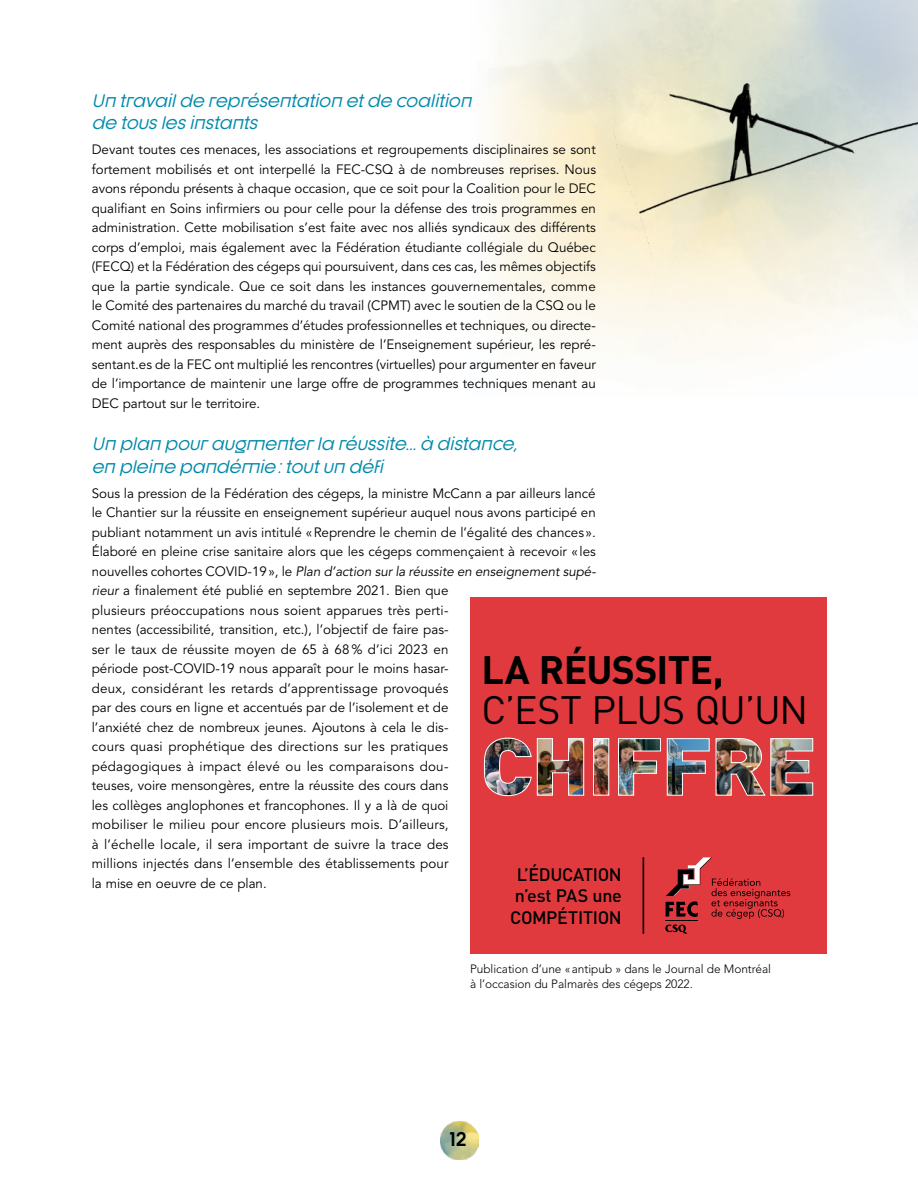
<style>
.page{position:relative;width:918px;height:1188px;background:#fff}
.page>*{position:absolute;margin:0;border:0;box-sizing:border-box;transform-origin:0 0}
.t1{font:39.15px "DIN Offc";letter-spacing:-.025em;color:#000}
.t2{font:700 39.15px "DIN Offc";letter-spacing:-.02em;color:#000}
.t3{font:700 19.5px "Dystopian";color:#000}
.t4{font:italic 18px/22.5px "Dystopian";color:#008aaa}
.t5{font:500 17.85px/21.5px "DIN Offc";letter-spacing:-.02em;color:#000;text-align:center}
.t6{font:13.5px/19.5px "Avenir LT Std";color:#000;text-align:justify}
.t7{font:300 12px/15px "Avenir LT Std";letter-spacing:-.005em;color:#000}
.s1{font-style:italic}
</style>
<div class="page">
<div style="left:470px;top:597px;width:356px;height:357px;background:#e03a3e"></div>
<img style="left:484px;top:737px;width:100px;height:59px">
<img style="left:595px;top:740px;width:12px;height:54px">
<div style="left:593px;top:738px;width:16px;height:58px;border:1px solid #fff"></div>
<img style="left:618px;top:738px;width:43px;height:58px">
<img style="left:667px;top:738px;width:146px;height:58px">
<hr style="left:643px;top:857px;width:1px;height:77px;background:#000">
<hr style="left:666px;top:920px;width:32px;height:1px;background:#000">
<svg style="left:665px;top:925px;width:22px;height:9px"></svg>
<svg style="left:666px;top:857px;width:124px;height:62px"></svg>
<img style="left:613px;top:45px;width:305px;height:218px">
<img style="left:440px;top:1121px;width:38px;height:38px">
<h3 class="t4" style="left:92px;top:89px;width:385px">Un travailde représentation etde coalition de tous les instants</h3>
<p class="t6" style="left:92px;top:140px;width:506px">Devant toutes ces menaces, les associations et regroupements disciplinaires se sont fortement mobilisés et ont interpellé la FEC-CSQ à de nombreuses reprises. Nous avons répondu présents à chaque occasion, que ce soit pour la Coalition pour le DEC qualifiant en Soins infirmiers ou pour celle pour la défense des trois programmes en administration. Cette mobilisation s’est faite avec nos alliés syndicaux des différents corps d’emploi, mais également avec la Fédération étudiante collégiale du Québec (FECQ) et la Fédération des cégeps qui poursuivent, dans ces cas, les mêmes objectifs que la partie syndicale. Que ce soit dans les instances gouvernementales, comme le Comité des partenaires du marché du travail (CPMT) avec le soutien de la CSQ ou le Comité national des programmes d’études professionnelles et techniques, ou directe&shy;ment auprès des responsables du ministère de l’Enseignement supérieur, les repré&shy;sentant.es de la FEC ont multiplié les rencontres (virtuelles) pour argumenter en faveur de l’importance de maintenir une large offre de programmes techniques menant au DEC partout sur le territoire.</p>
<h3 class="t4" style="left:92px;top:432px;width:431px">Un plan pouraugmenterla réussite… à distance, en pleine pandémie:toutun défi</h3>
<p class="t6" style="left:92px;top:484px;width:506px;text-align:left">Sous la pression de la Fédération des cégeps, la ministre McCann a par ailleurs lancé le Chantier sur la réussite en enseignement supérieur auquel nous avons participé en publiant notamment un avis intitulé «Reprendre le chemin de l’égalité des chances ».<br>Élaboré en pleine crise sanitaire alors que les cégeps commençaient à recevoir «les nouvelles cohortes COVID-19», le <span class="s1">Plan d’action sur la réussite en enseignement supé&shy;rieur</span> a finalement été publié en septembre 2021. Bien que<br>plusieurs préoccupations nous soient apparues très perti-<br>nentes (accessibilité, transition, etc.), l’objectif de faire pas-<br>ser le taux de réussite moyen de 65 à 68% d’ici 2023 en<br>période post-COVID-19 nous apparaît pour le moins hasar-<br>deux, considérant les retards d’apprentissage provoqués<br>par des cours en ligne et accentués par de l’isolement et de<br>l’anxiété chez de nombreux jeunes. Ajoutons à cela le dis-<br>cours quasi prophétique des directions sur les pratiques<br>pédagogiques à impact élevé ou les comparaisons dou-<br>teuses, voire mensongères, entre la réussite des cours dans<br>les collèges anglophones et francophones. Il y a là de quoi<br>mobiliser le milieu pour encore plusieurs mois. D’ailleurs,<br>à l’échelle locale, il sera important de suivre la trace des<br>millions injectés dans l’ensemble des établissements pour<br>la mise en oeuvre de ce plan.</p>
<h1 class="t2" style="left:481px;top:644px;width:244px">LA RÉUSSITE,</h1>
<h1 class="t1" style="left:481px;top:686px;width:328px">C’EST PLUS QU’UN</h1>
<h3 class="t5" style="left:510px;top:863px;width:113px">L’ÉDUCATION n’est PAS une<br>COMPÉTITION</h3>
<p class="t7" style="left:470px;top:961px;width:303px">Publication d’une «antipub » dans le Journal de Montréal à l’occasion du Palmarès des cégeps 2022.</p>
<h2 class="t3" style="left:450px;top:1127px;width:18px">12</h2>
</div>
